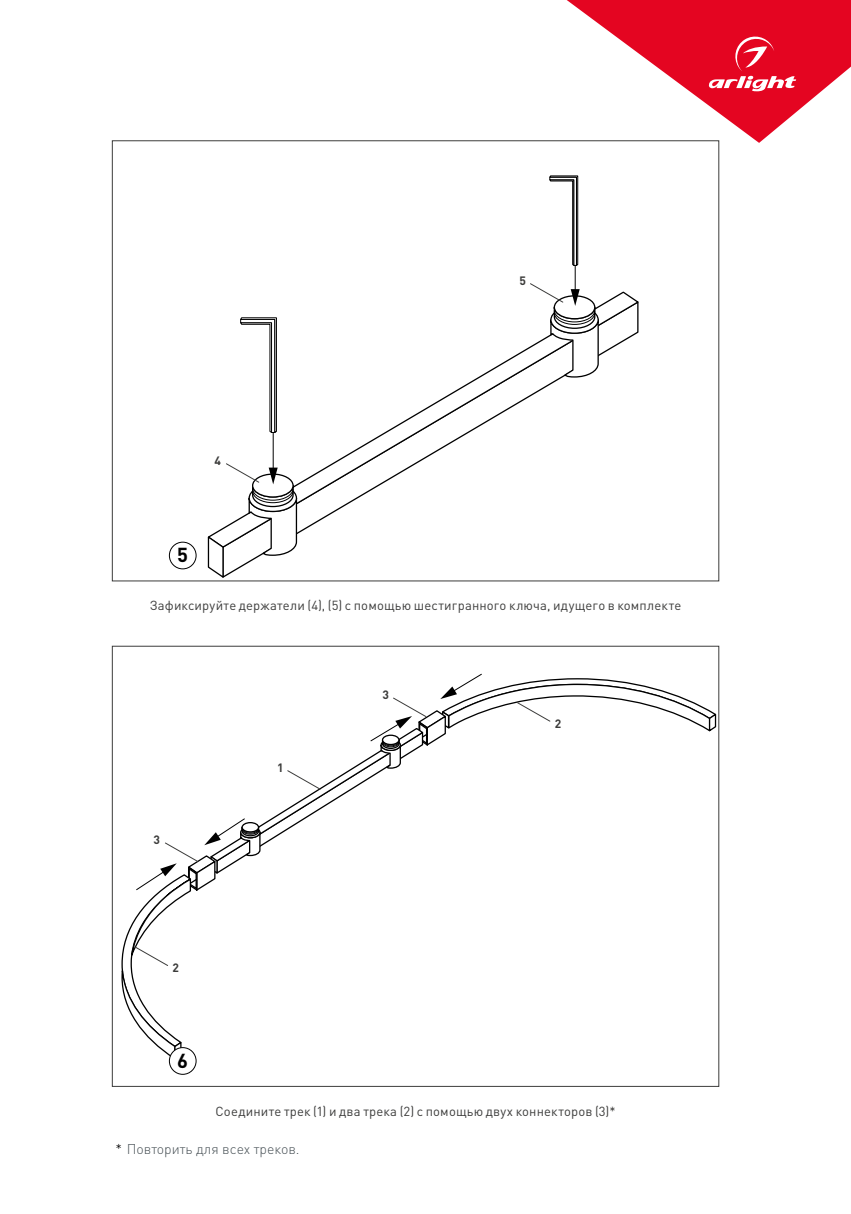
<style>
.page{position:relative;width:851px;height:1214px;background:#fff}
.page>*{position:absolute;margin:0;border:0;box-sizing:border-box;transform-origin:0 0}
.t1{font:700 20px "DIN Pro";color:#000}
.t2{font:300 14px "DIN Pro";color:#485156}
.t3{font:13px "DIN Pro";letter-spacing:.015em;color:#3c3c3b}
.t4{font:700 12px "DIN Pro";color:#3c3c3b}
.s1{color:#000}
</style>
<div class="page">
<svg style="left:567px;top:0;width:283px;height:143px"></svg>
<svg style="left:272px;top:291px;width:367px;height:243px"></svg>
<svg style="left:240px;top:317px;width:37px;height:117px"></svg>
<hr style="left:273px;top:432px;width:1px;height:38px;background:#000">
<div style="left:169px;top:541px;width:27px;height:28px;border:1px solid #000;border-radius:50%"></div>
<div style="left:169px;top:1047px;width:27px;height:27px;border:1px solid #000;border-radius:50%"></div>
<svg style="left:121px;top:673px;width:596px;height:388px"></svg>
<svg style="left:529px;top:175px;width:70px;height:203px"></svg>
<svg style="left:207px;top:463px;width:91px;height:115px"></svg>
<p class="t4" style="left:214px;top:452px;width:8px">4</p>
<h1 class="t1" style="left:177px;top:541px;width:12px">5</h1>
<p class="t4" style="left:519px;top:272px;width:8px">5</p>
<p class="t3" style="left:150px;top:596px;width:533px">Зафиксируйте держатели (4), (5) с помощью шестигранного ключа, идущего в комплекте</p>
<p class="t4" style="left:153px;top:831px;width:8px">3</p>
<p class="t4" style="left:277px;top:759px;width:8px">1</p>
<p class="t4" style="left:382px;top:686px;width:8px">3</p>
<p class="t4" style="left:554px;top:715px;width:8px">2</p>
<p class="t4" style="left:172px;top:959px;width:8px">2</p>
<h1 class="t1" style="left:177px;top:1046px;width:12px">6</h1>
<p class="t3" style="left:215px;top:1102px;width:401px">Соедините трек (1) и два трека (2) с помощью двух коннекторов (3)*</p>
<p class="t2" style="left:115px;top:1139px;width:186px"><span class="s1">*</span> Повторить для всех треков.</p>
</div>
